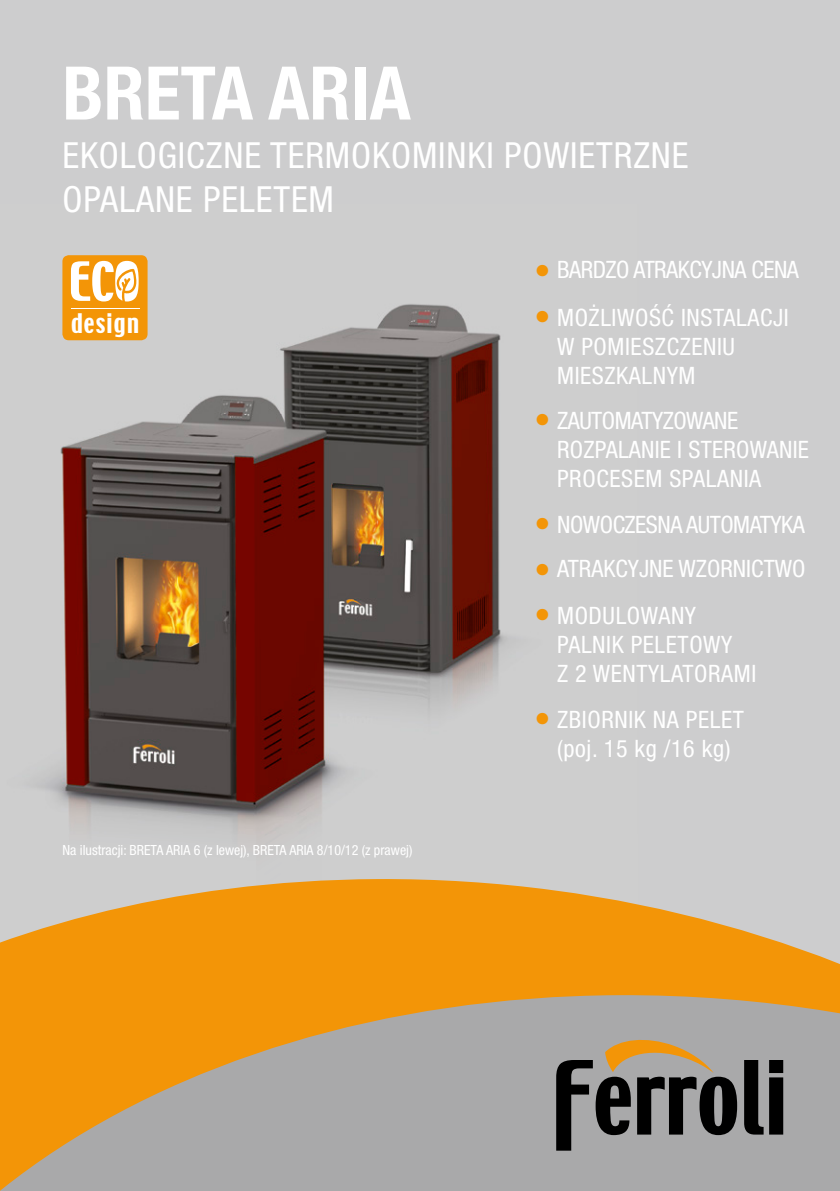
<style>
.page{position:relative;width:840px;height:1191px;background:#fff}
.page>*{position:absolute;margin:0;border:0;box-sizing:border-box;transform-origin:0 0}
.t1{font:700 condensed 74px "Helvetica Neue LTW1 G";color:#fff}
.t2{font:condensed 36px/43.2px "Helvetica Neue LTW1 G";letter-spacing:.025em;color:#fff}
.t3{font:condensed 24px/28.8px "Helvetica Neue LTW1 G";letter-spacing:.025em;color:#fff}
.t4{font:condensed 24px "Helvetica Neue LTW1 G";letter-spacing:-.02em;color:#fff}
.t5{font:condensed 24px "Helvetica Neue LTW1 G";color:#fff}
.t6{font:24px "Techno";letter-spacing:.05em;color:#fff}
.t7{font:condensed 14px "Helvetica Neue LTW1 G";color:#fff}
.s1{font-weight:300;font-size:32px;color:#f39507}
</style>
<div class="page">
<div style="left:0;top:0;width:839px;height:1191px;background:#cdcdce"></div>
<img style="left:38px;top:255px;width:470px;height:585px">
<svg style="left:0;top:879px;width:839px;height:312px;background:#cfa25e"></svg>
<svg style="left:743px;top:1060px;width:39px;height:74px;background:#353536"></svg>
<svg style="left:556px;top:1035px;width:180px;height:115px;background:#7a756d"></svg>
<div style="left:62px;top:255px;width:85px;height:85px;background:#f39507;border-radius:6px"></div>
<hr style="left:71px;top:308px;width:68px;height:1px;background:#fff">
<svg style="left:71px;top:261px;width:67px;height:40px"></svg>
<h1 class="t1" style="left:62px;top:49px;width:350px">BRETA ARIA</h1>
<h2 class="t2" style="left:62px;top:134px;width:627px">EKOLOGICZNE TERMOKOMINKI POWIETRZNE<br>OPALANE PELETEM</h2>
<p class="t6" style="left:71px;top:306px;width:69px">design</p>
<p class="t7" style="left:62px;top:842px;width:351px">Na ilustracji: BRETA ARIA 6 (z lewej), BRETA ARIA 8/10/12 (z prawej)</p>
<p class="t4" style="left:534px;top:255px;width:266px"><span class="s1">•</span> BARDZO ATRAKCYJNA CENA</p>
<p class="t3" style="left:557px;top:303px;width:233px;text-indent:-23px"><span class="s1">•</span> MOŻLIWOŚĆ INSTALACJI<br>W POMIESZCZENIU<br>MIESZKALNYM</p>
<p class="t3" style="left:557px;top:406px;width:253px;text-indent:-23px"><span class="s1">•</span> ZAUTOMATYZOWANE<br>ROZPALANIE I STEROWANIE<br>PROCESEM SPALANIA</p>
<p class="t4" style="left:534px;top:510px;width:272px"><span class="s1">•</span> NOWOCZESNA AUTOMATYKA</p>
<p class="t5" style="left:534px;top:554px;width:272px"><span class="s1">•</span> ATRAKCYJNE WZORNICTWO</p>
<p class="t3" style="left:557px;top:601px;width:200px;text-indent:-23px"><span class="s1">•</span> MODULOWANY<br>PALNIK PELETOWY<br>Z 2 WENTYLATORAMI</p>
<p class="t3" style="left:534px;top:705px;width:211px;text-align:center"><span class="s1">•</span> ZBIORNIK NA PELET (poj. 15 kg /16 kg)</p>
</div>
